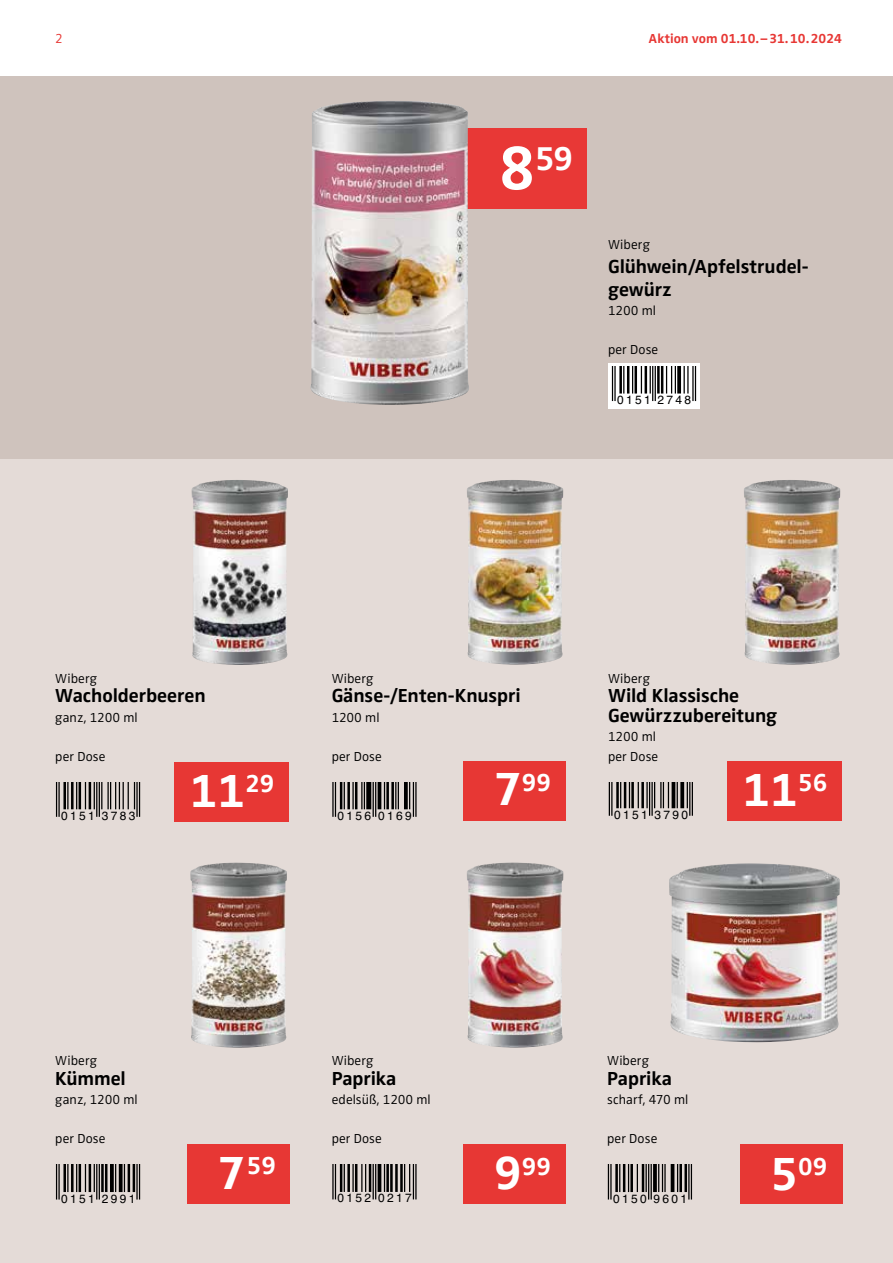
<style>
.page{position:relative;width:893px;height:1263px;background:#fff}
.page>*{position:absolute;margin:0;border:0;box-sizing:border-box;transform-origin:0 0}
.t1{font:700 48px "Zwo Pro";color:#fff}
.t2{font:700 34.05px "Zwo Pro";color:#fff}
.t3{font:700 25.35px "Zwo Pro";color:#fff}
.t4{font:700 19.5px/23.4px "Zwo Pro";letter-spacing:-.005em;color:#000}
.t5{font:300 13.5px/19.5px "Zwo Pro";letter-spacing:.01em;color:#000}
.t6{font:700 13.5px "Zwo Pro";color:#e73734}
.t7{font:300 13.5px "Zwo Pro";color:#e73734}
.t8{font:12px "Helvetica";letter-spacing:.195em;color:#000}
.s1{font-size:63px}
.s2{font-size:48px}
</style>
<div class="page">
<div style="left:0;top:77px;width:893px;height:1186px;background:#e4dbd7"></div>
<div style="left:740px;top:1144px;width:102px;height:59px;background:#e73734"></div>
<div style="left:464px;top:1144px;width:102px;height:59px;background:#e73734"></div>
<div style="left:463px;top:761px;width:103px;height:60px;background:#e73734"></div>
<div style="left:0;top:77px;width:893px;height:382px;background:#cfc3bd"></div>
<div style="left:413px;top:128px;width:174px;height:81px;background:#e83836"></div>
<img style="left:310px;top:101px;width:159px;height:304px">
<div style="left:608px;top:363px;width:92px;height:45px;background:#fff"></div>
<hr style="left:612px;top:367px;width:1px;height:34px;background:#000">
<hr style="left:614px;top:367px;width:2px;height:34px;background:#000">
<hr style="left:619px;top:367px;width:2px;height:27px;background:#000">
<svg style="left:621px;top:367px;width:30px;height:27px"></svg>
<hr style="left:652px;top:367px;width:1px;height:34px;background:#000">
<hr style="left:655px;top:367px;width:1px;height:34px;background:#000">
<svg style="left:657px;top:367px;width:24px;height:27px"></svg>
<hr style="left:683px;top:367px;width:2px;height:27px;background:#000">
<hr style="left:687px;top:367px;width:2px;height:27px;background:#000">
<hr style="left:692px;top:367px;width:2px;height:34px;background:#000">
<hr style="left:695px;top:367px;width:1px;height:34px;background:#000">
<hr style="left:56px;top:782px;width:1px;height:35px;background:#000">
<hr style="left:58px;top:782px;width:2px;height:35px;background:#000">
<hr style="left:63px;top:782px;width:2px;height:27px;background:#000">
<svg style="left:65px;top:782px;width:30px;height:27px"></svg>
<hr style="left:96px;top:782px;width:1px;height:35px;background:#000">
<hr style="left:99px;top:782px;width:1px;height:35px;background:#000">
<svg style="left:101px;top:782px;width:1px;height:27px"></svg>
<hr style="left:107px;top:782px;width:2px;height:27px;background:#000">
<svg style="left:110px;top:782px;width:25px;height:27px"></svg>
<hr style="left:136px;top:782px;width:2px;height:35px;background:#000">
<hr style="left:139px;top:782px;width:1px;height:35px;background:#000">
<img style="left:191px;top:480px;width:97px;height:185px">
<hr style="left:332px;top:782px;width:2px;height:35px;background:#000">
<hr style="left:335px;top:782px;width:1px;height:35px;background:#000">
<svg style="left:340px;top:782px;width:31px;height:27px"></svg>
<hr style="left:373px;top:782px;width:1px;height:35px;background:#000">
<hr style="left:375px;top:782px;width:1px;height:35px;background:#000">
<svg style="left:378px;top:782px;width:32px;height:27px"></svg>
<hr style="left:413px;top:782px;width:1px;height:35px;background:#000">
<hr style="left:415px;top:782px;width:2px;height:35px;background:#000">
<img style="left:467px;top:480px;width:96px;height:184px">
<hr style="left:609px;top:782px;width:1px;height:34px;background:#000">
<hr style="left:611px;top:782px;width:1px;height:34px;background:#000">
<svg style="left:616px;top:782px;width:28px;height:26px"></svg>
<hr style="left:646px;top:782px;width:2px;height:26px;background:#000">
<hr style="left:649px;top:782px;width:1px;height:34px;background:#000">
<hr style="left:651px;top:782px;width:2px;height:34px;background:#000">
<svg style="left:654px;top:782px;width:34px;height:26px"></svg>
<hr style="left:689px;top:782px;width:1px;height:34px;background:#000">
<hr style="left:692px;top:782px;width:1px;height:34px;background:#000">
<img style="left:744px;top:480px;width:96px;height:184px">
<hr style="left:56px;top:1165px;width:1px;height:34px;background:#000">
<hr style="left:58px;top:1165px;width:2px;height:34px;background:#000">
<hr style="left:63px;top:1165px;width:2px;height:27px;background:#000">
<svg style="left:65px;top:1165px;width:30px;height:27px"></svg>
<hr style="left:96px;top:1165px;width:1px;height:34px;background:#000">
<hr style="left:99px;top:1165px;width:1px;height:34px;background:#000">
<svg style="left:101px;top:1165px;width:34px;height:27px"></svg>
<hr style="left:136px;top:1165px;width:2px;height:34px;background:#000">
<hr style="left:139px;top:1165px;width:1px;height:34px;background:#000">
<img style="left:190px;top:863px;width:97px;height:185px">
<hr style="left:332px;top:1165px;width:2px;height:34px;background:#000">
<hr style="left:335px;top:1165px;width:1px;height:34px;background:#000">
<svg style="left:340px;top:1165px;width:31px;height:27px"></svg>
<hr style="left:373px;top:1165px;width:1px;height:34px;background:#000">
<hr style="left:375px;top:1165px;width:1px;height:34px;background:#000">
<svg style="left:378px;top:1165px;width:32px;height:27px"></svg>
<hr style="left:413px;top:1165px;width:1px;height:34px;background:#000">
<hr style="left:415px;top:1165px;width:2px;height:34px;background:#000">
<img style="left:467px;top:862px;width:96px;height:185px">
<div style="left:727px;top:761px;width:115px;height:60px;background:#e73734"></div>
<div style="left:174px;top:762px;width:115px;height:59px;background:#e73734"></div>
<div style="left:187px;top:1144px;width:102px;height:59px;background:#e73734"></div>
<hr style="left:608px;top:1165px;width:1px;height:34px;background:#000">
<hr style="left:610px;top:1165px;width:2px;height:34px;background:#000">
<hr style="left:615px;top:1165px;width:2px;height:27px;background:#000">
<svg style="left:617px;top:1165px;width:27px;height:27px"></svg>
<hr style="left:645px;top:1165px;width:2px;height:27px;background:#000">
<hr style="left:648px;top:1165px;width:1px;height:34px;background:#000">
<hr style="left:651px;top:1165px;width:1px;height:34px;background:#000">
<svg style="left:653px;top:1165px;width:10px;height:27px"></svg>
<hr style="left:664px;top:1165px;width:2px;height:27px;background:#000">
<svg style="left:671px;top:1165px;width:16px;height:27px"></svg>
<hr style="left:688px;top:1165px;width:1px;height:34px;background:#000">
<hr style="left:691px;top:1165px;width:1px;height:34px;background:#000">
<img style="left:669px;top:863px;width:171px;height:179px">
<p class="t7" style="left:55px;top:28px;width:9px">2</p>
<p class="t6" style="left:649px;top:28px;width:195px">Aktion vom 01.10.–31.10.2024</p>
<h2 class="t2" style="left:499px;top:132px;width:76px"><span class="s1">8</span>59</h2>
<p class="t5" style="left:608px;top:234px;width:43px">Wiberg</p>
<h3 class="t4" style="left:608px;top:253px;width:202px">Glühwein/Apfelstrudel&shy;gewürz</h3>
<p class="t5" style="left:608px;top:300px;width:49px">1200 ml</p>
<p class="t5" style="left:608px;top:339px;width:52px">per Dose</p>
<p class="t8" style="left:617px;top:391px;width:76px">0151 2748</p>
<p class="t5" style="left:55px;top:667px;width:43px">Wiberg</p>
<h3 class="t4" style="left:55px;top:682px;width:152px">Wacholderbeeren</h3>
<p class="t5" style="left:55px;top:706px;width:84px">ganz, 1200 ml</p>
<p class="t5" style="left:55px;top:745px;width:52px">per Dose</p>
<p class="t5" style="left:332px;top:667px;width:43px">Wiberg</p>
<h3 class="t4" style="left:332px;top:682px;width:191px">Gänse-/Enten-Knuspri</h3>
<p class="t5" style="left:332px;top:706px;width:49px">1200 ml</p>
<p class="t5" style="left:332px;top:745px;width:52px">per Dose</p>
<p class="t5" style="left:608px;top:667px;width:43px">Wiberg</p>
<h3 class="t4" style="left:608px;top:684px;width:171px;line-height:19.5px">Wild Klassische<br>Gewürzzubereitung</h3>
<p class="t5" style="left:608px;top:726px;width:52px">1200 ml per Dose</p>
<h1 class="t1" style="left:190px;top:754px;width:86px">11<sup>29</sup></h1>
<h3 class="t3" style="left:494px;top:763px;width:58px"><span class="s2">7</span>99</h3>
<h1 class="t1" style="left:743px;top:753px;width:86px">11<sup>56</sup></h1>
<p class="t8" style="left:61px;top:806px;width:76px">0151 3783</p>
<p class="t8" style="left:338px;top:806px;width:76px">0156 0169</p>
<p class="t8" style="left:614px;top:805px;width:76px">0151 3790</p>
<p class="t5" style="left:55px;top:1050px;width:43px">Wiberg</p>
<h3 class="t4" style="left:55px;top:1065px;width:72px">Kümmel</h3>
<p class="t5" style="left:55px;top:1089px;width:84px">ganz, 1200 ml</p>
<p class="t5" style="left:55px;top:1128px;width:52px">per Dose</p>
<p class="t8" style="left:61px;top:1189px;width:76px">0151 2991</p>
<h3 class="t3" style="left:218px;top:1146px;width:60px"><span class="s2">7</span>59</h3>
<p class="t5" style="left:332px;top:1050px;width:43px">Wiberg</p>
<h3 class="t4" style="left:332px;top:1065px;width:66px">Paprika</h3>
<p class="t5" style="left:332px;top:1089px;width:101px">edelsüß, 1200 ml</p>
<p class="t5" style="left:332px;top:1128px;width:52px">per Dose</p>
<p class="t8" style="left:338px;top:1189px;width:76px">0152 0217</p>
<h3 class="t3" style="left:494px;top:1147px;width:58px"><span class="s2">9</span>99</h3>
<p class="t5" style="left:607px;top:1050px;width:43px">Wiberg</p>
<h3 class="t4" style="left:607px;top:1065px;width:66px">Paprika</h3>
<p class="t5" style="left:607px;top:1089px;width:83px">scharf, 470 ml</p>
<p class="t5" style="left:607px;top:1128px;width:52px">per Dose</p>
<p class="t8" style="left:613px;top:1189px;width:76px">0150 9601</p>
<h3 class="t3" style="left:770px;top:1147px;width:58px"><span class="s2">5</span>09</h3>
</div>
